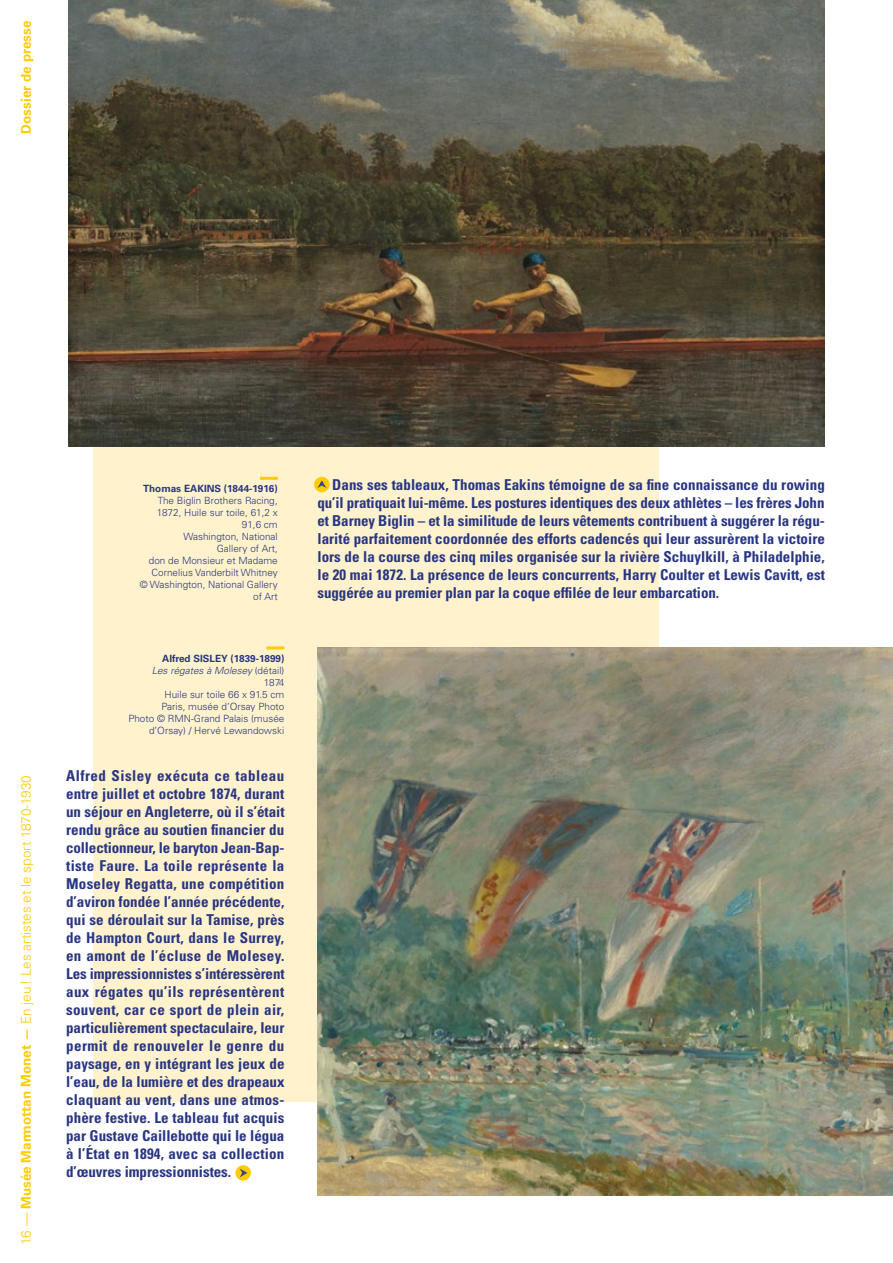
<style>
.page{position:relative;width:893px;height:1263px;background:#fff}
.page>*{position:absolute;margin:0;border:0;box-sizing:border-box;transform-origin:0 0}
.t1{font:700 condensed 15px/18px "Univers LT Std";letter-spacing:-.005em;color:#283583;text-align:justify}
.t2{font:300 13.5px "Univers LT Std";color:#fc0}
.t3{font:700 13.5px "Univers LT Std";color:#fc0}
.t4{font:300 9.9px/12px "Univers LT Std";color:#283583;text-align:right}
.t5{font:700 9.9px "Univers LT Std";color:#283583}
.s1{font-weight:700}
.s2{font-style:italic}
</style>
<div class="page">
<div style="left:94px;top:232px;width:565px;height:870px;background:#fff2cc"></div>
<img style="left:68px;top:0;width:757px;height:446px">
<img style="left:317px;top:647px;width:576px;height:549px">
<hr style="left:260px;top:477px;width:18px;height:3px;background:#fc0">
<hr style="left:267px;top:646px;width:17px;height:3px;background:#fc0">
<div style="left:314px;top:477px;width:16px;height:15px;background:#fc0;border-radius:50%"></div>
<svg style="left:317px;top:480px;width:9px;height:8px"></svg>
<div style="left:235px;top:1165px;width:16px;height:15px;background:#fc0;border-radius:50%"></div>
<svg style="left:240px;top:1168px;width:7px;height:9px"></svg>
<p class="t3" style="left:18px;top:134px;width:114px;rotate:-90deg">Dossier de presse</p>
<p class="t2" style="left:18px;top:1244px;width:471px;rotate:-90deg">16 — <span class="s1">Musée Marmottan Monet —</span> En jeu! Les artistes et le sport 1870-1930</p>
<p class="t5" style="left:143px;top:483px;width:136px">Thomas EAKINS (1844-1916)</p>
<p class="t4" style="left:140px;top:495px;width:139px">The Biglin Brothers Racing,<br>1872, Huile sur toile, 61,2 x<br>91,6 cm<br>Washington, National<br>Gallery of Art,<br>don de Monsieur et Madame<br>Cornelius Vanderbilt Whitney<br>© Washington, National Gallery of Art</p>
<p class="t4" style="left:128px;top:652px;width:158px"><span class="s1">Alfred SISLEY (1839-1899)<br></span><span class="s2">Les régates à Molesey</span> (détail)<br>1874<br>Huile sur toile 66 x 91.5 cm<br>Paris, musée d’Orsay Photo<br>Photo © RMN-Grand Palais (musée d’Orsay) / Hervé Lewandowski</p>
<p class="t1" style="left:66px;top:767px;width:220px">Alfred Sisley exécuta ce tableau entre juillet et octobre 1874, durant un séjour en Angleterre, où il s’était rendu grâce au soutien financier du collectionneur, le baryton Jean-Bap&shy;tiste Faure. La toile représente la Moseley Regatta, une compétition d’aviron fondée l’année précédente, qui se déroulait sur la Tamise, près de Hampton Court, dans le Surrey, en amont de l’écluse de Molesey.<br>Les impressionnistes s’intéressèrent aux régates qu’ils représentèrent souvent, car ce sport de plein air, particulièrement spectaculaire, leur permit de renouveler le genre du paysage, en y intégrant les jeux de l’eau, de la lumière et des drapeaux claquant au vent, dans une atmos&shy;phère festive. Le tableau fut acquis par Gustave Caillebotte qui le légua à l’État en 1894, avec sa collection d’œuvres impressionnistes.</p>
<p class="t1" style="left:317px;top:476px;width:509px;text-indent:15px">Dans ses tableaux, Thomas Eakins témoigne de sa fine connaissance du rowing qu’il pratiquait lui-même. Les postures identiques des deux athlètes – les frères John et Barney Biglin – et la similitude de leurs vêtements contribuent à suggérer la régu&shy;larité parfaitement coordonnée des efforts cadencés qui leur assurèrent la victoire lors de la course des cinq miles organisée sur la rivière Schuylkill, à Philadelphie, le 20 mai 1872. La présence de leurs concurrents, Harry Coulter et Lewis Cavitt, est suggérée au premier plan par la coque effilée de leur embarcation.</p>
</div>
